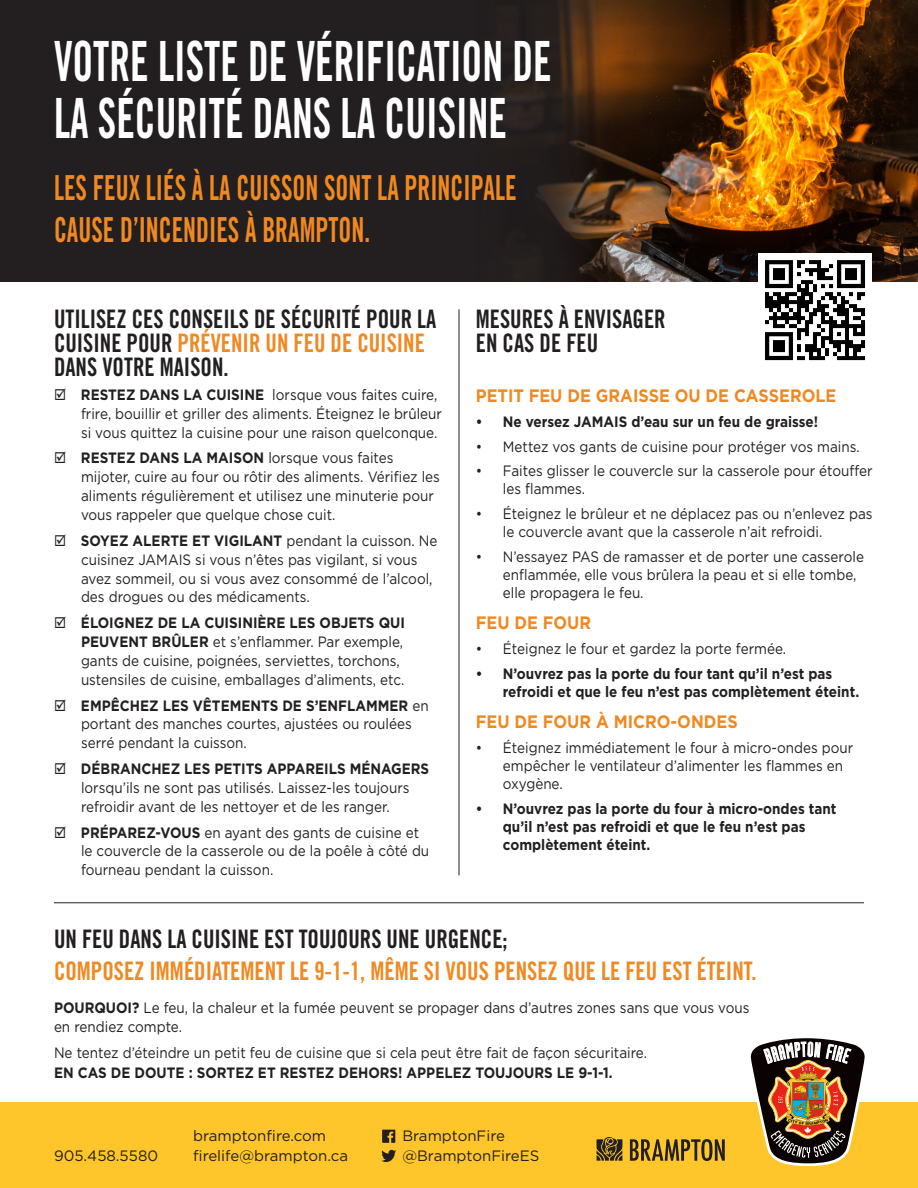
<style>
.page{position:relative;width:918px;height:1188px;background:#fff}
.page>*{position:absolute;margin:0;border:0;box-sizing:border-box;transform-origin:0 0}
.t1{font:55.5px/57px "Trade Gothic LT Std Bd Cn 20";color:#fff;scale:.75 1}
.t2{font:34.5px/42px "Trade Gothic LT Std Bd Cn 20";color:#f08921;scale:.75 1}
.t3{font:25.5px/24px "Trade Gothic LT Std Bd Cn 20";color:#231f20;scale:.9 1}
.t4{font:25.5px "Trade Gothic LT Std Bd Cn 20";color:#f08921;scale:.9 1}
.t5{font:700 18px "Gotham";color:#f08921;scale:.9 1}
.t6{font:15px/18.9px "Gotham";color:#231f20;scale:.9 1}
.t7{font:700 15px/18px "Gotham";color:#231f20;scale:.9 1}
.t8{font:15px "Gotham";color:#231f20}
.s1{color:#f08921}
.s2{font-weight:700}
</style>
<div class="page">
<div style="left:0;top:1103px;width:918px;height:85px;background:#fec62a"></div>
<div style="left:0;top:0;width:918px;height:282px;background:#231f20"></div>
<img style="left:499px;top:0;width:419px;height:282px">
<img style="left:759px;top:253px;width:113px;height:108px">
<svg style="left:381px;top:1150px;width:15px;height:12px"></svg>
<svg style="left:382px;top:1130px;width:13px;height:13px"></svg>
<svg style="left:747px;top:1038px;width:121px;height:129px"></svg>
<svg style="left:630px;top:1139px;width:95px;height:22px"></svg>
<svg style="left:597px;top:1137px;width:25px;height:24px"></svg>
<hr style="left:459px;top:309px;width:1px;height:566px;background:#231f20">
<hr style="left:54px;top:902px;width:810px;height:1px;background:#231f20">
<p class="t1" style="left:54px;top:32px;width:665px">VOTRE LISTE DE VÉRIFICATION DE<br>LA SÉCURITÉ DANS LA CUISINE</p>
<p class="t2" style="left:54px;top:166px;width:618px">LES FEUX LIÉS À LA CUISSON SONT LA PRINCIPALE<br>CAUSE D’INCENDIES À BRAMPTON.</p>
<p class="t3" style="left:54px;top:307px;width:426px">UTILISEZ CES CONSEILS DE SÉCURITÉ POUR LA<br>CUISINE POUR <span class="s1">PRÉVENIR UN FEU DE CUISINE<br></span>DANS VOTRE MAISON.</p>
<p class="t3" style="left:476px;top:307px;width:212px">MESURES À ENVISAGER<br>EN CAS DE FEU</p>
<p class="t6" style="left:81px;top:385px;width:403px;text-indent:-27px">☑ <span class="s2">RESTEZ DANS LA CUISINE</span> lorsque vous faites cuire, frire, bouillir et griller des aliments. Éteignez le brûleur si vous quittez la cuisine pour une raison quelconque.</p>
<p class="t6" style="left:81px;top:448px;width:400px;text-indent:-27px">☑ <span class="s2">RESTEZ DANS LA MAISON</span> lorsque vous faites mijoter, cuire au four ou rôtir des aliments. Vérifiez les aliments régulièrement et utilisez une minuterie pour vous rappeler que quelque chose cuit.</p>
<p class="t6" style="left:81px;top:531px;width:398px;text-indent:-27px">☑ <span class="s2">SOYEZ ALERTE ET VIGILANT</span> pendant la cuisson. Ne cuisinez JAMAIS si vous n’êtes pas vigilant, si vous avez sommeil, ou si vous avez consommé de l’alcool, des drogues ou des médicaments.</p>
<p class="t6" style="left:81px;top:613px;width:361px;text-indent:-27px">☑ <span class="s2">ÉLOIGNEZ DE LA CUISINIÈRE LES OBJETS QUI PEUVENT BRÛLER</span> et s’enflammer. Par exemple, gants de cuisine, poignées, serviettes, torchons, ustensiles de cuisine, emballages d’aliments, etc.</p>
<p class="t6" style="left:81px;top:695px;width:388px;text-indent:-27px">☑ <span class="s2">EMPÊCHEZ LES VÊTEMENTS DE S’ENFLAMMER</span> en portant des manches courtes, ajustées ou roulées serré pendant la cuisson.</p>
<p class="t6" style="left:81px;top:759px;width:389px;text-indent:-27px">☑ <span class="s2">DÉBRANCHEZ LES PETITS APPAREILS MÉNAGERS </span>lorsqu’ils ne sont pas utilisés. Laissez-les toujours refroidir avant de les nettoyer et de les ranger.</p>
<p class="t6" style="left:81px;top:822px;width:388px;text-indent:-27px">☑ <span class="s2">PRÉPAREZ-VOUS</span> en ayant des gants de cuisine et le couvercle de la casserole ou de la poêle à côté du fourneau pendant la cuisson.</p>
<p class="t5" style="left:476px;top:384px;width:402px">PETIT FEU DE GRAISSE OU DE CASSEROLE</p>
<p class="t7" style="left:476px;top:413px;width:382px">• Ne versez JAMAIS d’eau sur un feu de graisse!</p>
<p class="t6" style="left:476px;top:437px;width:428px">• Mettez vos gants de cuisine pour protéger vos mains.</p>
<p class="t6" style="left:503px;top:462px;width:412px;line-height:18px;text-indent:-27px">• Faites glisser le couvercle sur la casserole pour étouffer les flammes.</p>
<p class="t6" style="left:503px;top:505px;width:412px;line-height:18px;text-indent:-27px">• Éteignez le brûleur et ne déplacez pas ou n’enlevez pas le couvercle avant que la casserole n’ait refroidi.</p>
<p class="t6" style="left:503px;top:547px;width:403px;line-height:18px;text-indent:-27px">• N’essayez PAS de ramasser et de porter une casserole enflammée, elle vous brûlera la peau et si elle tombe, elle propagera le feu.</p>
<p class="t5" style="left:476px;top:611px;width:130px">FEU DE FOUR</p>
<p class="t6" style="left:476px;top:639px;width:346px">• Éteignez le four et gardez la porte fermée.</p>
<p class="t7" style="left:503px;top:665px;width:397px;text-indent:-27px">• N’ouvrez pas la porte du four tant qu’il n’est pas refroidi et que le feu n’est pas complètement éteint.</p>
<p class="t5" style="left:476px;top:710px;width:292px">FEU DE FOUR À MICRO-ONDES</p>
<p class="t6" style="left:503px;top:739px;width:391px;line-height:18px;text-indent:-27px">• Éteignez immédiatement le four à micro-ondes pour empêcher le ventilateur d’alimenter les flammes en oxygène.</p>
<p class="t7" style="left:503px;top:800px;width:372px;text-indent:-27px">• N’ouvrez pas la porte du four à micro-ondes tant qu’il n’est pas refroidi et que le feu n’est pas complètement éteint.</p>
<p class="t3" style="left:54px;top:927px;width:506px">UN FEU DANS LA CUISINE EST TOUJOURS UNE URGENCE;</p>
<p class="t4" style="left:54px;top:955px;width:782px">COMPOSEZ IMMÉDIATEMENT LE 9-1-1, MÊME SI VOUS PENSEZ QUE LE FEU EST ÉTEINT.</p>
<p class="t6" style="left:54px;top:997px;width:774px;line-height:19.5px"><span class="s2">POURQUOI?</span> Le feu, la chaleur et la fumée peuvent se propager dans d’autres zones sans que vous vous en rendiez compte.</p>
<p class="t6" style="left:54px;top:1043px;width:660px">Ne tentez d’éteindre un petit feu de cuisine que si cela peut être fait de façon sécuritaire.</p>
<p class="t7" style="left:54px;top:1064px;width:622px">EN CAS DE DOUTE : SORTEZ ET RESTEZ DEHORS! APPELEZ TOUJOURS LE 9-1-1.</p>
<p class="t8" style="left:54px;top:1146px;width:106px">905.458.5580</p>
<p class="t8" style="left:193px;top:1127px;width:134px">bramptonfire.com</p>
<p class="t8" style="left:193px;top:1146px;width:156px">firelife@brampton.ca</p>
<p class="t8" style="left:402px;top:1127px;width:104px">BramptonFire</p>
<p class="t8" style="left:402px;top:1146px;width:138px">@BramptonFireES</p>
</div>
